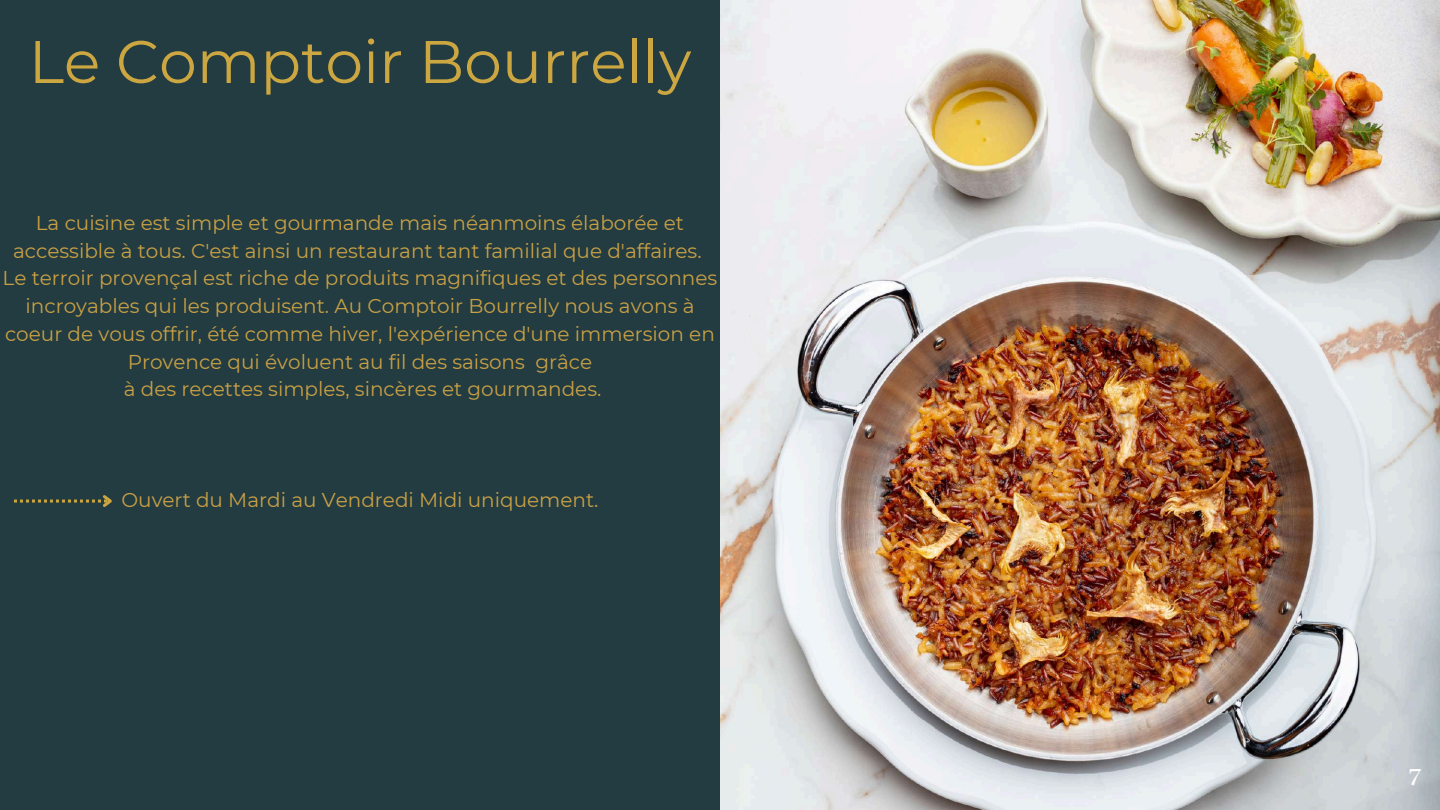
<style>
.page{position:relative;width:1440px;height:810px;background:#223c42}
.page>*{position:absolute;margin:0;border:0;box-sizing:border-box;transform-origin:0 0}
.t1{font:60px "Montserrat";color:#cca640}
.t2{font:27px "Abhaya Libre";color:#fff}
.t3{font:20px/27.8px "Montserrat";color:#c9a044;text-align:center}
</style>
<div class="page">
<img style="left:720px;top:0;width:720px;height:810px">
<svg style="left:14px;top:495px;width:98px;height:12px"></svg>
<h1 class="t1" style="left:29px;top:25px;width:664px">Le Comptoir Bourrelly</h1>
<p class="t3" style="left:3px;top:209px;width:716px">La cuisine est simple et gourmande mais néanmoins élaborée et accessible à tous. C'est ainsi un restaurant tant familial que d'affaires.<br>Le terroir provençal est riche de produits magnifiques et des personnes incroyables qui les produisent. Au Comptoir Bourrelly nous avons à coeur de vous offrir, été comme hiver, l'expérience d'une immersion en Provence qui évoluent au fil des saisons grâce<br>à des recettes simples, sincères et gourmandes.</p>
<p class="t3" style="left:122px;top:486px;width:478px">Ouvert du Mardi au Vendredi Midi uniquement.</p>
<h2 class="t2" style="left:1409px;top:760px;width:13px">7</h2>
</div>
